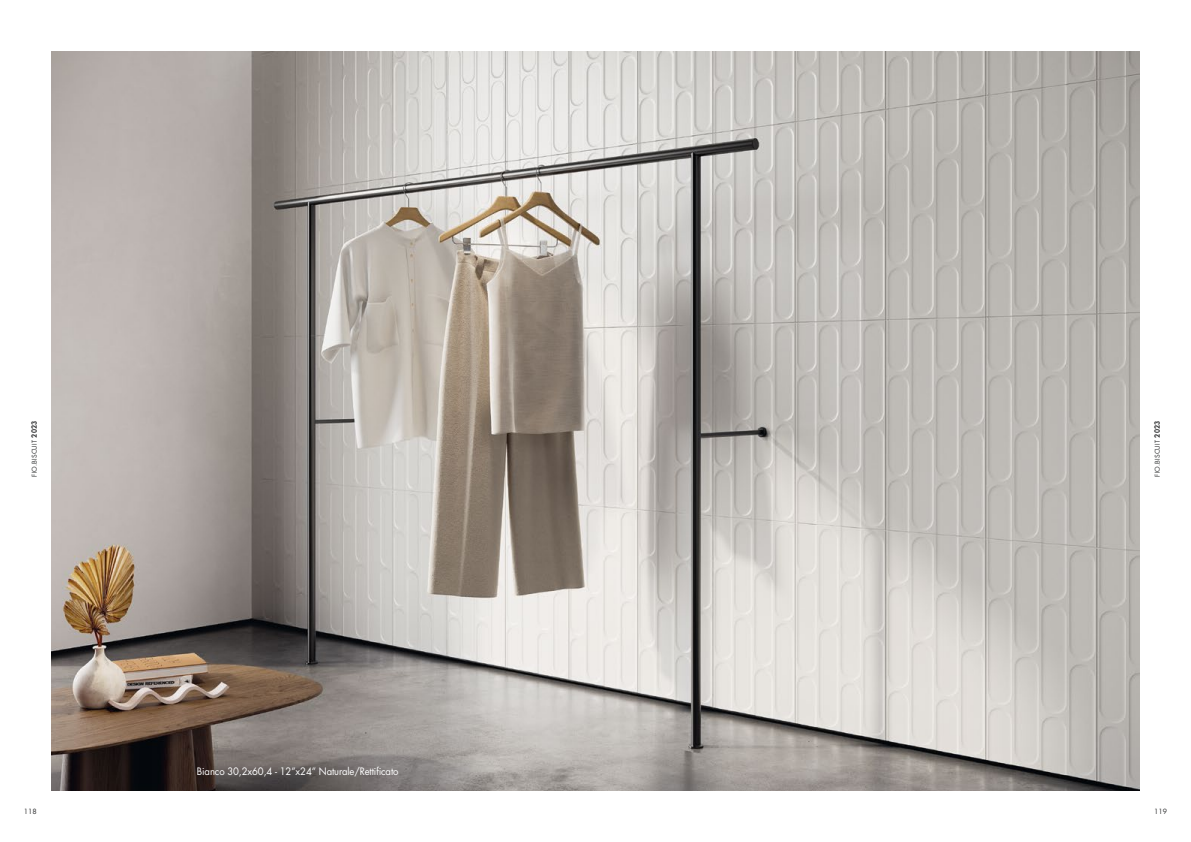
<style>
.page{position:relative;width:1191px;height:842px;background:#fff}
.page>*{position:absolute;margin:0;border:0;box-sizing:border-box;transform-origin:0 0}
.t1{font:10px "Futura Std";letter-spacing:-.01em;color:#fff;scale:.95 1}
.t2{font:7px "Futura Std";color:#2f3031}
.t3{font:6.5px "Futura Std";letter-spacing:.025em;color:#2f3031}
.s1{font-weight:800;font-size:7px}
</style>
<div class="page">
<img style="left:51px;top:51px;width:1089px;height:740px">
<p class="t3" style="left:30px;top:477px;width:57px;rotate:-90deg">FIO.BISCUIT <span class="s1">2023</span></p>
<p class="t3" style="left:1153px;top:477px;width:57px;rotate:-90deg">FIO.BISCUIT <span class="s1">2023</span></p>
<p class="t1" style="left:197px;top:765px;width:214px">Bianco 30,2x60,4 - 12”x24” Naturale/Rettificato</p>
<p class="t2" style="left:24px;top:807px;width:14px">118</p>
<p class="t2" style="left:1154px;top:807px;width:14px">119</p>
</div>
